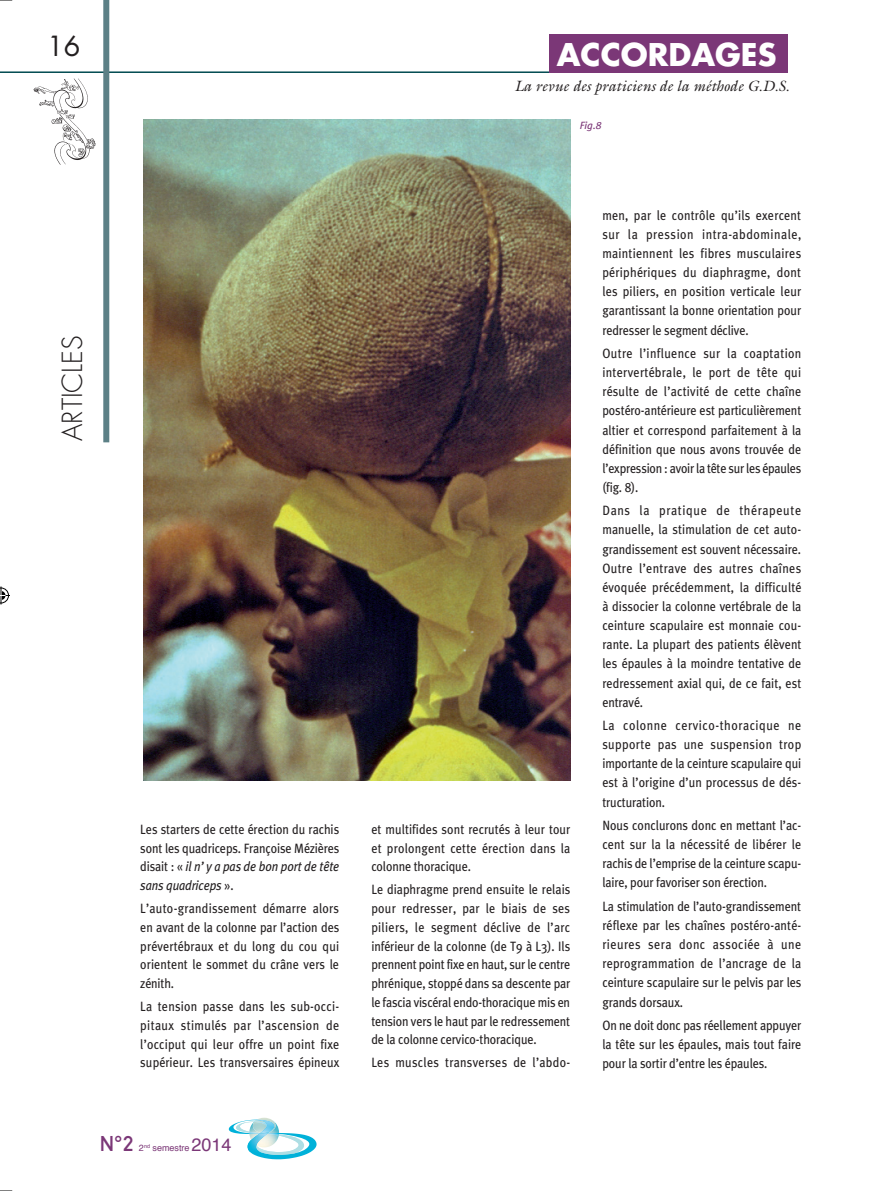
<style>
.page{position:relative;width:893px;height:1191px;background:#fff}
.page>*{position:absolute;margin:0;border:0;box-sizing:border-box;transform-origin:0 0}
.t1{font:700 30.45px "Futura";color:#fff}
.t2{font:300 27px "Futura";color:#231f20}
.t3{font:27px "Futura";color:#231f20}
.t4{font:22.5px "DIN Mittel EF";color:#7b3777}
.t5{font:italic 15px "Galliard";color:#231f20}
.t6{font:13.5px/19.2px "Meta Plus";letter-spacing:-.005em;color:#231f20;text-align:justify;scale:.9 1}
.t7{font:13.5px "Meta Plus";letter-spacing:.02em;color:#231f20;scale:.9 1}
.t8{font:italic 10.5px "Meta Plus";color:#7b3777}
.t9{font:9px "Helvetica";color:#7b3777}
.s1{font-style:italic}
.s2{font-size:18px}
</style>
<div class="page">
<hr style="left:0;top:71px;width:787px;height:2px;background:#004a50">
<div style="left:103px;top:0;width:6px;height:442px;background:#5c8086"></div>
<img style="left:33px;top:78px;width:63px;height:87px">
<svg style="left:229px;top:1117px;width:88px;height:42px"></svg>
<img style="left:256px;top:1119px;width:18px;height:14px">
<img style="left:248px;top:1133px;width:20px;height:18px">
<div style="left:550px;top:35px;width:238px;height:38px;background:#7b3777"></div>
<img style="left:143px;top:119px;width:427px;height:661px">
<svg style="left:0;top:0;width:12px;height:1px"></svg>
<svg style="left:0;top:1190px;width:12px;height:1px"></svg>
<svg style="left:0;top:586px;width:10px;height:18px"></svg>
<h2 class="t3" style="left:47px;top:29px;width:35px">16</h2>
<h2 class="t2" style="left:56px;top:441px;width:107px;rotate:-90deg">ARTICLES</h2>
<p class="t6" style="left:140px;top:819px;width:223px;line-height:18.8px">Les starters de cette érection du rachis sont les quadriceps. Françoise Mézières disait : « <span class="s1">il n’y a pas de bon port de tête sans quadriceps</span> ».</p>
<p class="t6" style="left:140px;top:899px;width:223px;line-height:18.8px">L’auto-grandissement démarre alors en avant de la colonne par l’action des prévertébraux et du long du cou qui orientent le sommet du crâne vers le zénith.</p>
<p class="t6" style="left:140px;top:997px;width:223px;line-height:18.8px">La tension passe dans les sub-occi&shy;pitaux stimulés par l’ascension de l’occiput qui leur offre un point fixe supérieur. Les transversaires épineux</p>
<h3 class="t4" style="left:100px;top:1130px;width:36px">N°2</h3>
<p class="t9" style="left:139px;top:1143px;width:94px">2<sup>nd</sup> semestre <span class="s2">2014</span></p>
<h1 class="t1" style="left:557px;top:34px;width:221px">ACCORDAGES</h1>
<p class="t5" style="left:514px;top:76px;width:276px">La revue des praticiens de la méthode G.D.S.</p>
<p class="t8" style="left:580px;top:120px;width:23px">Fig.8</p>
<p class="t6" style="left:371px;top:819px;width:223px;line-height:18.8px">et multifides sont recrutés à leur tour et prolongent cette érection dans la colonne thoracique.</p>
<p class="t6" style="left:371px;top:880px;width:223px;line-height:18.8px">Le diaphragme prend ensuite le relais pour redresser, par le biais de ses piliers, le segment déclive de l’arc inférieur de la colonne (de T9 à L3). Ils prennent point fixe en haut, sur le centre phrénique, stoppé dans sa descente par le fascia viscéral endo-thoracique mis en tension vers le haut par le redressement de la colonne cervico-thoracique.</p>
<p class="t7" style="left:371px;top:1054px;width:223px">Les muscles transverses de l’abdo-</p>
<p class="t6" style="left:602px;top:205px;width:223px">men, par le contrôle qu’ils exercent sur la pression intra-abdominale, maintiennent les fibres musculaires périphériques du diaphragme, dont les piliers, en position verticale leur garantissant la bonne orientation pour redresser le segment déclive.</p>
<p class="t6" style="left:602px;top:343px;width:223px">Outre l’influence sur la coaptation intervertébrale, le port de tête qui résulte de l’activité de cette chaîne postéro-antérieure est particulièrement altier et correspond parfaitement à la définition que nous avons trouvée de l’expression : avoir la tête sur les épaules (fig. 8).</p>
<p class="t6" style="left:602px;top:501px;width:223px">Dans la pratique de thérapeute manuelle, la stimulation de cet auto&shy;grandissement est souvent nécessaire.<br>Outre l’entrave des autres chaînes évoquée précédemment, la difficulté à dissocier la colonne vertébrale de la ceinture scapulaire est monnaie cou&shy;rante. La plupart des patients élèvent les épaules à la moindre tentative de redressement axial qui, de ce fait, est entravé.</p>
<p class="t6" style="left:602px;top:715px;width:223px">La colonne cervico-thoracique ne supporte pas une suspension trop importante de la ceinture scapulaire qui est à l’origine d’un processus de dés&shy;tructuration.</p>
<p class="t6" style="left:602px;top:815px;width:223px">Nous conclurons donc en mettant l’ac&shy;cent sur la la nécessité de libérer le rachis de l’emprise de la ceinture scapu&shy;laire, pour favoriser son érection.</p>
<p class="t6" style="left:602px;top:896px;width:223px">La stimulation de l’auto-grandissement réflexe par les chaînes postéro-anté&shy;rieures sera donc associée à une reprogrammation de l’ancrage de la ceinture scapulaire sur le pelvis par les grands dorsaux.</p>
<p class="t6" style="left:602px;top:1015px;width:223px">On ne doit donc pas réellement appuyer la tête sur les épaules, mais tout faire pour la sortir d’entre les épaules.</p>
</div>
